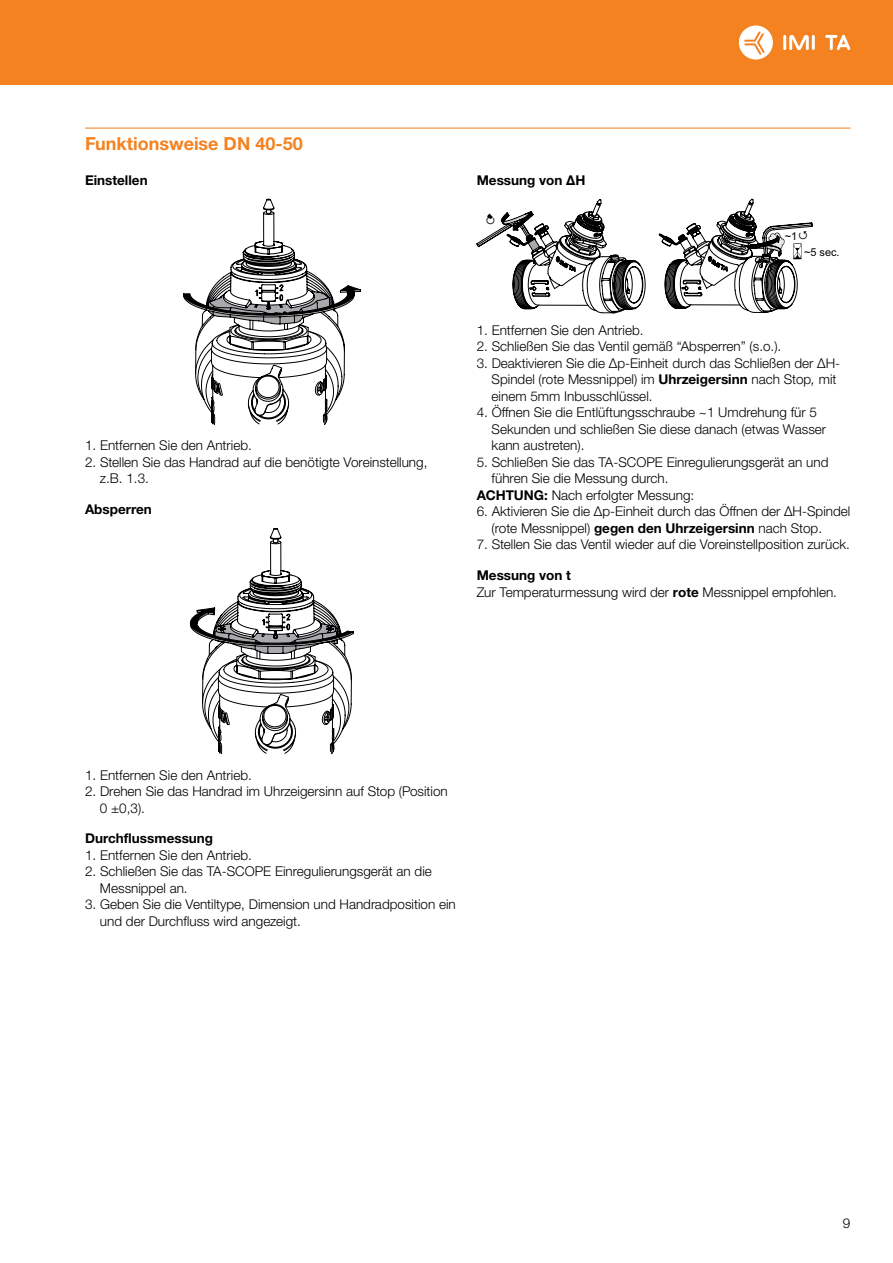
<style>
.page{position:relative;width:893px;height:1263px;background:#fff}
.page>*{position:absolute;margin:0;border:0;box-sizing:border-box;transform-origin:0 0}
.t1{font:700 18px "Helvetica Neue LTW1 G";color:#f58220}
.t2{font:300 13.5px/16.5px "Helvetica Neue LTW1 G";color:#000}
.t3{font:700 13.5px "Helvetica Neue LTW1 G";color:#000}
.t4{font:10.95px "Arial";color:#000}
.s1{font-weight:700}
.s2{font-style:italic}
</style>
<div class="page">
<div style="left:0;top:0;width:893px;height:85px;background:#f58220"></div>
<hr style="left:783px;top:35px;width:3px;height:15px;background:#fff">
<hr style="left:812px;top:35px;width:3px;height:15px;background:#fff">
<svg style="left:789px;top:35px;width:20px;height:15px"></svg>
<svg style="left:825px;top:35px;width:25px;height:15px"></svg>
<svg style="left:739px;top:25px;width:34px;height:35px"></svg>
<hr style="left:85px;top:128px;width:765px;height:1px;background:#f58220">
<svg style="left:183px;top:199px;width:177px;height:225px"></svg>
<svg style="left:190px;top:528px;width:163px;height:226px"></svg>
<svg style="left:477px;top:199px;width:168px;height:114px"></svg>
<svg style="left:659px;top:199px;width:153px;height:114px"></svg>
<h1 class="t1" style="left:85px;top:132px;width:219px">Funktionsweise DN 40-50</h1>
<p class="t3" style="left:85px;top:172px;width:64px">Einstellen</p>
<p class="t2" style="left:85px;top:437px;width:168px">1. Entfernen Sie den Antrieb.</p>
<p class="t2" style="left:100px;top:454px;width:329px;text-indent:-15px">2. Stellen Sie das Handrad auf die benötigte Voreinstellung, z.B. 1.3.</p>
<p class="t3" style="left:85px;top:501px;width:68px">Absperren</p>
<p class="t3" style="left:477px;top:172px;width:110px">Messung von ΔH</p>
<p class="t4" style="left:785px;top:228px;width:14px">~1</p>
<p class="t4" style="left:804px;top:245px;width:37px">~5 sec.</p>
<p class="t2" style="left:477px;top:322px;width:168px">1. Entfernen Sie den Antrieb.</p>
<p class="t2" style="left:477px;top:338px;width:306px">2. Schließen Sie das Ventil gemäß “Absperren” (s.o.).</p>
<p class="t2" style="left:492px;top:355px;width:350px;text-indent:-15px">3. Deaktivieren Sie die Δp-Einheit durch das Schließen der ΔH-<br>Spindel (rote Messnippel) im <span class="s1">Uhrzeigersinn</span> nach Stop<span class="s2">,</span> mit einem 5mm Inbusschlüssel.</p>
<p class="t2" style="left:492px;top:404px;width:336px;text-indent:-15px">4. Öffnen Sie die Entlüftungsschraube ~1 Umdrehung für 5<br>Sekunden und schließen Sie diese danach (etwas Wasser kann austreten).</p>
<p class="t2" style="left:477px;top:454px;width:353px">5. Schließen Sie das TA-SCOPE Einregulierungsgerät an und</p>
<p class="t2" style="left:492px;top:470px;width:178px">führen Sie die Messung durch.</p>
<p class="t2" style="left:477px;top:487px;width:219px"><span class="s1">ACHTUNG:</span> Nach erfolgter Messung:</p>
<p class="t2" style="left:492px;top:503px;width:360px;text-indent:-15px">6. Aktivieren Sie die Δp-Einheit durch das Öffnen der ΔH-Spindel (rote Messnippel) <span class="s1">gegen den Uhrzeigersinn</span> nach Stop.</p>
<p class="t2" style="left:477px;top:536px;width:375px">7. Stellen Sie das Ventil wieder auf die Voreinstellposition zurück.</p>
<p class="t2" style="left:477px;top:567px;width:362px"><span class="s1">Messung von t<br></span>Zur Temperaturmessung wird der <span class="s1">rote</span> Messnippel empfohlen.</p>
<p class="t2" style="left:85px;top:767px;width:168px">1. Entfernen Sie den Antrieb.</p>
<p class="t2" style="left:100px;top:783px;width:349px;text-indent:-15px">2. Drehen Sie das Handrad im Uhrzeigersinn auf Stop (Position<br>0 ±0,3).</p>
<p class="t3" style="left:85px;top:830px;width:130px">Durchflussmessung</p>
<p class="t2" style="left:85px;top:847px;width:168px">1. Entfernen Sie den Antrieb.</p>
<p class="t2" style="left:100px;top:863px;width:333px;text-indent:-15px">2. Schließen Sie das TA-SCOPE Einregulierungsgerät an die<br>Messnippel an.</p>
<p class="t2" style="left:100px;top:896px;width:357px;text-indent:-15px">3. Geben Sie die Ventiltype, Dimension und Handradposition ein und der Durchfluss wird angezeigt.</p>
<p class="t2" style="left:843px;top:1215px;width:9px">9</p>
</div>
